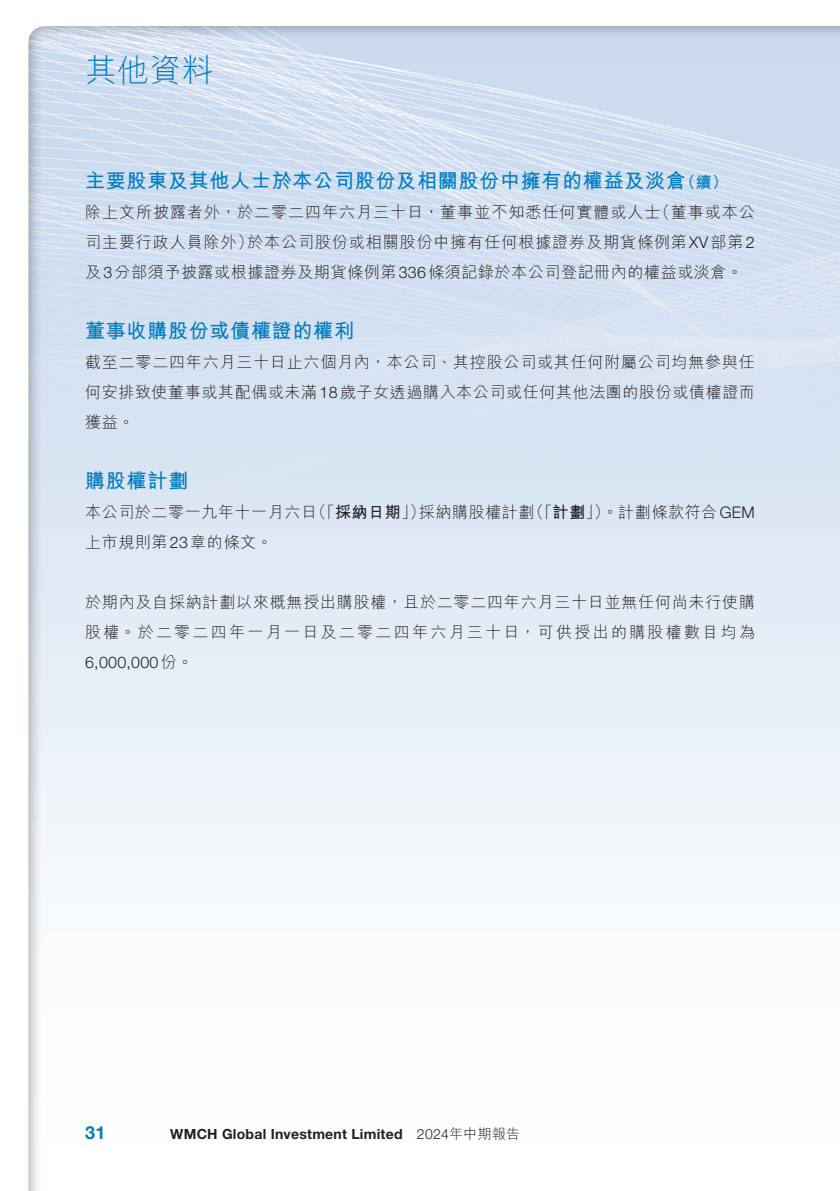
<style>
.page{position:relative;width:840px;height:1191px;background:#fff}
.page>*{position:absolute;margin:0;border:0;box-sizing:border-box;transform-origin:0 0}
.t1{font:300 32px "M Hei HK";color:#007cc2}
._01_H1{font:700 20px "M Hei HK";letter-spacing:.035em;color:#007cc2}
.t2{font:700 18px "Helvetica Neue LT Std";color:#007cc2}
._00_txt{font:300 16px/30px "M Hei HK";letter-spacing:.05em;color:#231f20}
._01_H1-2{font:700 16px "M Hei HK";color:#007cc2}
.t3{font:700 14px "Helvetica Neue LT Std";letter-spacing:.015em;color:#231f20}
.t4{font:300 14px "M Hei HK";letter-spacing:.015em;color:#231f20}
.s1{font-family:"Helvetica Neue LT Std"}
.s2{font-weight:700}
</style>
<div class="page">
<div style="left:11px;top:25px;width:828px;height:1166px;background:#231f20;opacity:.5"></div>
<h1 class="t1" style="left:85px;top:54px;width:130px">其他資料</h1>
<p class="_01_H1" style="left:85px;top:166px;width:602px">主要股東及其他人士於本公司股份及相關股份中擁有的權益及淡倉</p>
<p class="_00_txt" style="left:653px;top:197px;width:102px">（董事或本公</p>
<p class="_01_H1-2" style="left:679px;top:170px;width:50px">（續(</p>
<p class="_00_txt" style="left:247px;top:197px;width:508px;text-indent:-162px">除上文所披露者外，於二零二四年六月三十日，董事並不知悉任何實體或人士<br>於本公司股份或相關股份中擁有任何根據證券及期貨條例第<span class="s1">XV</span>部第<span class="s1">2</span></p>
<p class="_00_txt" style="left:85px;top:227px;width:659px">司主要行政人員除外）<br>及<span class="s1">3</span>分部須予披露或根據證券及期貨條例第<span class="s1">336</span>條須記錄於本公司登記冊內的權益或淡倉。</p>
<p class="_01_H1" style="left:85px;top:316px;width:270px">董事收購股份或債權證的權利</p>
<p class="_00_txt" style="left:85px;top:347px;width:671px;text-align:justify">截至二零二四年六月三十日止六個月內，本公司、其控股公司或其任何附屬公司均無參與任何安排致使董事或其配偶或未滿<span class="s1">18</span>歲子女透過購入本公司或任何其他法團的股份或債權證而獲益。</p>
<p class="_01_H1" style="left:85px;top:466px;width:104px">購股權計劃</p>
<p class="_00_txt" style="left:310px;top:497px;width:116px">（「<span class="s2">採納日期</span>」）</p>
<p class="_00_txt" style="left:527px;top:497px;width:228px">（「<span class="s2">計劃</span>」）。計劃條款符合<span class="s1">GEM</span></p>
<p class="_00_txt" style="left:85px;top:497px;width:233px">本公司於二零一九年十一月六日上市規則第<span class="s1">23</span>章的條文。</p>
<p class="_00_txt" style="left:418px;top:497px;width:117px">採納購股權計劃</p>
<p class="_00_txt" style="left:85px;top:587px;width:671px;text-align:justify">於期內及自採納計劃以來概無授出購股權，且於二零二四年六月三十日並無任何尚未行使購股權。於二零二四年一月一日及二零二四年六月三十日，可供授出的購股權數目均為<span class="s1">6,000,000</span>份。</p>
<p class="t2" style="left:85px;top:1121px;width:22px">31</p>
<p class="t3" style="left:170px;top:1125px;width:234px">WMCH Global Investment Limited</p>
<p class="t4" style="left:416px;top:1126px;width:105px"><span class="s1">2024</span>年中期報告</p>
</div>
